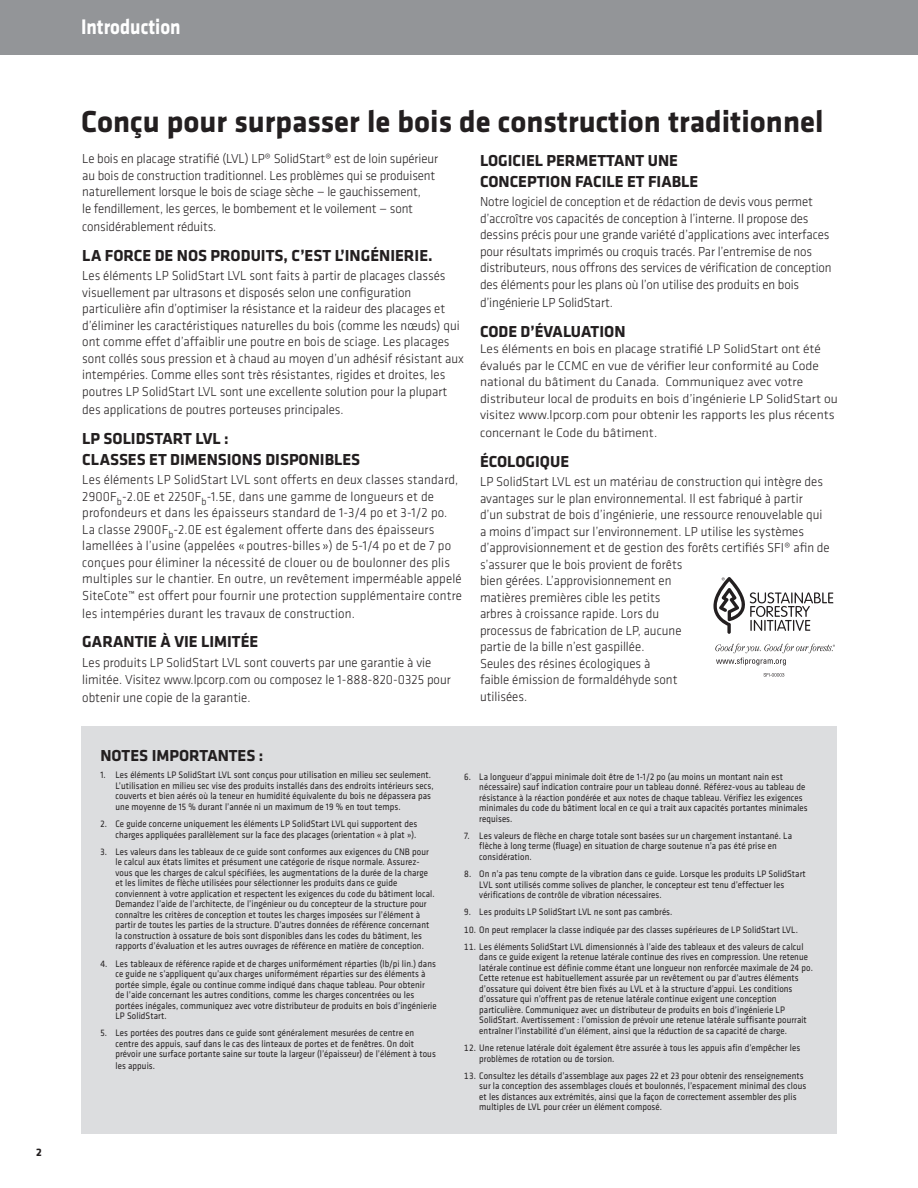
<style>
.page{position:relative;width:918px;height:1188px;background:#fff}
.page>*{position:absolute;margin:0;border:0;box-sizing:border-box;transform-origin:0 0}
.t1{font:700 31.5px "Klavika";color:#231f20}
.t2{font:700 21.9px "Klavika";color:#fff;scale:.87 1}
.t3{font:700 16.5px/21px "Klavika";color:#231f20}
.t4{font:300 13.5px/16.5px "Klavika";color:#231f20;scale:.96 1}
.t5{font:300 12.9px/16.5px "Klavika";color:#231f20;scale:1.04 1}
.t6{font:700 11.25px "Klavika";color:#231f20}
.t7{font:9.75px/10.5px "Klavika";letter-spacing:.01em;color:#231f20;scale:.9 1}
</style>
<div class="page">
<div style="left:0;top:0;width:918px;height:54px;background:#939598"></div>
<div style="left:81px;top:727px;width:756px;height:407px;background:#dcdddf"></div>
<svg style="left:713px;top:577px;width:121px;height:57px"></svg>
<svg style="left:715px;top:644px;width:120px;height:21px"></svg>
<svg style="left:764px;top:673px;width:20px;height:4px"></svg>
<p class="t6" style="left:36px;top:1144px;width:7px">2</p>
<h2 class="t2" style="left:81px;top:11px;width:116px">Introduction</h2>
<h1 class="t1" style="left:81px;top:98px;width:744px">Conçu pour surpasser le bois de construction traditionnel</h1>
<h3 class="t3" style="left:480px;top:149px;width:220px">LOGICIEL PERMETTANT UNE<br>CONCEPTION FACILE ET FIABLE</h3>
<p class="t4" style="left:480px;top:194px;width:368px">Notre logiciel de conception et de rédaction de devis vous permet d’accroître vos capacités de conception à l’interne. Il propose des dessins précis pour une grande variété d’applications avec interfaces pour résultats imprimés ou croquis tracés. Par l’entremise de nos distributeurs, nous offrons des services de vérification de conception des éléments pour les plans où l’on utilise des produits en bois</p>
<h3 class="t4" style="left:480px;top:294px;width:140px">d’ingénierie LP SolidStart.</h3>
<h3 class="t3" style="left:480px;top:320px;width:147px">CODE D’ÉVALUATION</h3>
<p class="t5" style="left:480px;top:340px;width:346px">Les éléments en bois en placage stratifié LP SolidStart ont été évalués par le CCMC en vue de vérifier leur conformité au Code national du bâtiment du Canada. Communiquez avec votre distributeur local de produits en bois d’ingénierie LP SolidStart ou visitez www.lpcorp.com pour obtenir les rapports les plus récents</p>
<h3 class="t5" style="left:480px;top:424px;width:172px">concernant le Code du bâtiment.</h3>
<h3 class="t3" style="left:480px;top:450px;width:91px">ÉCOLOGIQUE</h3>
<p class="t4" style="left:480px;top:474px;width:366px">LP SolidStart LVL est un matériau de construction qui intègre des avantages sur le plan environnemental. Il est fabriqué à partir<br>d’un substrat de bois d’ingénierie, une ressource renouvelable qui a moins d’impact sur l’environnement. LP utilise les systèmes d’approvisionnement et de gestion des forêts certifiés SFI® afin de s’assurer que le bois provient de forêts<br>bien gérées. L’approvisionnement en<br>matières premières cible les petits<br>arbres à croissance rapide. Lors du<br>processus de fabrication de LP, aucune<br>partie de la bille n’est gaspillée.<br>Seules des résines écologiques à<br>faible émission de formaldéhyde sont<br>utilisées.</p>
<p class="t4" style="left:82px;top:151px;width:372px">Le bois en placage stratifié (LVL) LP® SolidStart® est de loin supérieur au bois de construction traditionnel. Les problèmes qui se produisent naturellement lorsque le bois de sciage sèche — le gauchissement,<br>le fendillement, les gerces, le bombement et le voilement — sont</p>
<h3 class="t4" style="left:82px;top:218px;width:141px">considérablement réduits.</h3>
<h3 class="t3" style="left:82px;top:244px;width:352px">LA FORCE DE NOS PRODUITS, C’EST L’INGÉNIERIE.</h3>
<p class="t4" style="left:82px;top:268px;width:399px">Les éléments LP SolidStart LVL sont faits à partir de placages classés visuellement par ultrasons et disposés selon une configuration particulière afin d’optimiser la résistance et la raideur des placages et d’éliminer les caractéristiques naturelles du bois (comme les nœuds) qui ont comme effet d’affaiblir une poutre en bois de sciage. Les placages sont collés sous pression et à chaud au moyen d’un adhésif résistant aux intempéries. Comme elles sont très résistantes, rigides et droites, les poutres LP SolidStart LVL sont une excellente solution pour la plupart</p>
<h3 class="t4" style="left:82px;top:401px;width:274px">des applications de poutres porteuses principales.</h3>
<h3 class="t3" style="left:82px;top:427px;width:279px">LP SOLIDSTART LVL :<br>CLASSES ET DIMENSIONS DISPONIBLES</h3>
<p class="t4" style="left:82px;top:471px;width:397px">Les éléments LP SolidStart LVL sont offerts en deux classes standard, 2900F<sub>b</sub>-2.0E et 2250F<sub>b</sub>-1.5E, dans une gamme de longueurs et de profondeurs et dans les épaisseurs standard de 1-3/4 po et 3-1/2 po.<br>La classe 2900F<sub>b</sub>-2.0E est également offerte dans des épaisseurs lamellées à l’usine (appelées « poutres-billes ») de 5-1/4 po et de 7 po conçues pour éliminer la nécessité de clouer ou de boulonner des plis multiples sur le chantier. En outre, un revêtement imperméable appelé SiteCote™ est offert pour fournir une protection supplémentaire contre</p>
<h3 class="t4" style="left:82px;top:605px;width:286px">les intempéries durant les travaux de construction.</h3>
<h3 class="t3" style="left:82px;top:631px;width:178px">GARANTIE À VIE LIMITÉE</h3>
<h3 class="t4" style="left:82px;top:654px;width:385px">Les produits LP SolidStart LVL sont couverts par une garantie à vie limitée. Visitez www.lpcorp.com ou composez le 1-888-820-0325 pour</h3>
<h3 class="t4" style="left:82px;top:689px;width:177px">obtenir une copie de la garantie.</h3>
<h3 class="t3" style="left:100px;top:744px;width:164px">NOTES IMPORTANTES :</h3>
<p class="t7" style="left:115px;top:770px;width:355px;text-indent:-15px">1. Les éléments LP SolidStart LVL sont conçus pour utilisation en milieu sec seulement.<br>L’utilisation en milieu sec vise des produits installés dans des endroits intérieurs secs, couverts et bien aérés où la teneur en humidité équivalente du bois ne dépassera pas une moyenne de 15 % durant l’année ni un maximum de 19 % en tout temps.</p>
<p class="t7" style="left:100px;top:818px;width:353px;text-align:right">2. Ce guide concerne uniquement les éléments LP SolidStart LVL qui supportent des charges appliquées parallèlement sur la face des placages (orientation « à plat »).</p>
<p class="t7" style="left:115px;top:846px;width:356px;text-indent:-15px">3. Les valeurs dans les tableaux de ce guide sont conformes aux exigences du CNB pour le calcul aux états limites et présument une catégorie de risque normale. Assurez&shy;vous que les charges de calcul spécifiées, les augmentations de la durée de la charge et les limites de flèche utilisées pour sélectionner les produits dans ce guide conviennent à votre application et respectent les exigences du code du bâtiment local.<br>Demandez l’aide de l’architecte, de l’ingénieur ou du concepteur de la structure pour connaître les critères de conception et toutes les charges imposées sur l’élément à partir de toutes les parties de la structure. D’autres données de référence concernant la construction à ossature de bois sont disponibles dans les codes du bâtiment, les rapports d’évaluation et les autres ouvrages de référence en matière de conception.</p>
<p class="t7" style="left:115px;top:958px;width:358px;text-indent:-15px">4. Les tableaux de référence rapide et de charges uniformément réparties (lb/pi lin.) dans ce guide ne s’appliquent qu’aux charges uniformément réparties sur des éléments à portée simple, égale ou continue comme indiqué dans chaque tableau. Pour obtenir<br>de l’aide concernant les autres conditions, comme les charges concentrées ou les portées inégales, communiquez avec votre distributeur de produits en bois d’ingénierie LP SolidStart.</p>
<p class="t7" style="left:116px;top:1027px;width:357px;text-indent:-15px">5. Les portées des poutres dans ce guide sont généralement mesurées de centre en centre des appuis, sauf dans le cas des linteaux de portes et de fenêtres. On doit prévoir une surface portante saine sur toute la largeur (l’épaisseur) de l’élément à tous les appuis.</p>
<p class="t7" style="left:479px;top:771px;width:366px;text-indent:-15px">6. La longueur d’appui minimale doit être de 1-1/2 po (au moins un montant nain est nécessaire) sauf indication contraire pour un tableau donné. Référez-vous au tableau de résistance à la réaction pondérée et aux notes de chaque tableau. Vérifiez les exigences minimales du code du bâtiment local en ce qui a trait aux capacités portantes minimales requises.</p>
<p class="t7" style="left:479px;top:830px;width:349px;text-indent:-15px">7. Les valeurs de flèche en charge totale sont basées sur un chargement instantané. La flèche à long terme (fluage) en situation de charge soutenue n’a pas été prise en considération.</p>
<p class="t7" style="left:479px;top:868px;width:364px;text-indent:-15px">8. On n’a pas tenu compte de la vibration dans ce guide. Lorsque les produits LP SolidStart<br>LVL sont utilisés comme solives de plancher, le concepteur est tenu d’effectuer les vérifications de contrôle de vibration nécessaires.</p>
<p class="t7" style="left:464px;top:906px;width:233px">9. Les produits LP SolidStart LVL ne sont pas cambrés.</p>
<p class="t7" style="left:464px;top:924px;width:372px">10. On peut remplacer la classe indiquée par des classes supérieures de LP SolidStart LVL.</p>
<p class="t7" style="left:479px;top:941px;width:372px;text-indent:-15px">11. Les éléments SolidStart LVL dimensionnés à l’aide des tableaux et des valeurs de calcul dans ce guide exigent la retenue latérale continue des rives en compression. Une retenue latérale continue est définie comme étant une longueur non renforcée maximale de 24 po.<br>Cette retenue est habituellement assurée par un revêtement ou par d’autres éléments d’ossature qui doivent être bien fixés au LVL et à la structure d’appui. Les conditions d’ossature qui n’offrent pas de retenue latérale continue exigent une conception particulière. Communiquez avec un distributeur de produits en bois d’ingénierie LP SolidStart. Avertissement : l’omission de prévoir une retenue latérale suffisante pourrait entraîner l’instabilité d’un élément, ainsi que la réduction de sa capacité de charge.</p>
<p class="t7" style="left:479px;top:1042px;width:358px;text-indent:-15px">12. Une retenue latérale doit également être assurée à tous les appuis afin d’empêcher les problèmes de rotation ou de torsion.</p>
<p class="t7" style="left:479px;top:1070px;width:365px;text-indent:-15px">13. Consultez les détails d’assemblage aux pages 22 et 23 pour obtenir des renseignements sur la conception des assemblages cloués et boulonnés, l’espacement minimal des clous et les distances aux extrémités, ainsi que la façon de correctement assembler des plis multiples de LVL pour créer un élément composé.</p>
</div>
